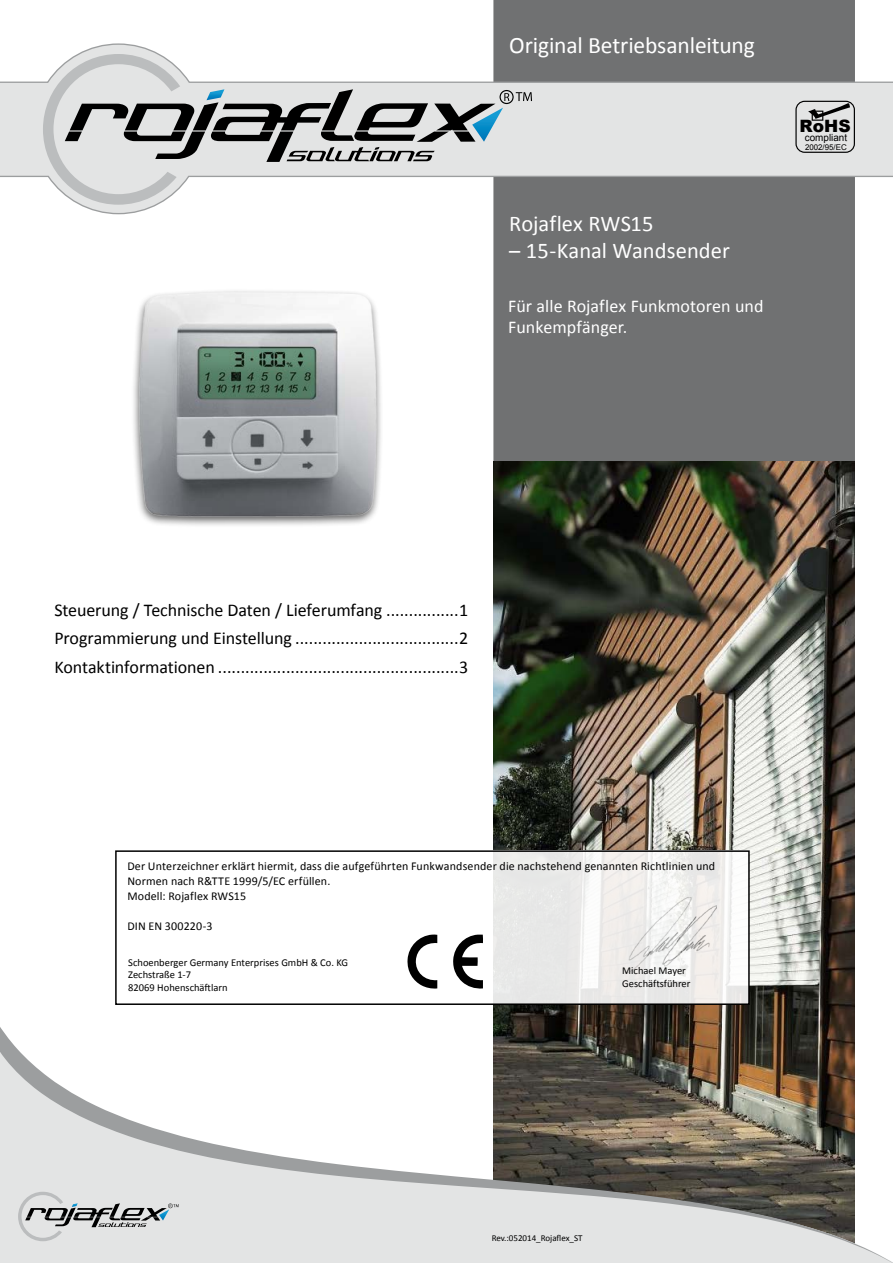
<style>
.page{position:relative;width:893px;height:1263px;background:#fff}
.page>*{position:absolute;margin:0;border:0;box-sizing:border-box;transform-origin:0 0}
.t1{font:23.55px "Calibri";letter-spacing:-.01em;color:#fff}
.t2{font:22.5px "Calibri";color:#fff}
.t3{font:18px/28.5px "Calibri";letter-spacing:-.01em;color:#000;text-align:justify}
.t4{font:18px/21px "Calibri";color:#fff}
.t5{font:900 16.95px "Arial";color:#000}
.t6{font:12px/15px "Calibri";letter-spacing:.01em;color:#000}
.t7{font:10.5px/12.6px "Calibri";color:#000}
.t8{font:9.9px "Arial";color:#000}
.t9{font:9px "Calibri";color:#000}
.t10{font:7.95px "Arial";color:#000}
</style>
<div class="page">
<div style="left:493px;top:0;width:362px;height:461px;background:#707172"></div>
<img style="left:493px;top:461px;width:362px;height:532px">
<svg style="left:0;top:43px;width:893px;height:172px"></svg>
<svg style="left:0;top:993px;width:893px;height:270px"></svg>
<svg style="left:118px;top:853px;width:629px;height:149px"></svg>
<div style="left:115px;top:850px;width:635px;height:155px;border:2px solid #000"></div>
<svg style="left:453px;top:934px;width:30px;height:55px"></svg>
<svg style="left:407px;top:934px;width:30px;height:55px"></svg>
<svg style="left:43px;top:54px;width:489px;height:151px"></svg>
<svg style="left:18px;top:1192px;width:161px;height:49px;background:#c3c4c5"></svg>
<img style="left:617px;top:897px;width:100px;height:84px">
<svg style="left:795px;top:101px;width:60px;height:52px;background:#c3c4c4"></svg>
<img style="left:133px;top:291px;width:248px;height:235px">
<h1 class="t1" style="left:509px;top:30px;width:247px">Original Betriebsanleitung</h1>
<p class="t2" style="left:509px;top:209px;width:146px">Rojaflex RWS15</p>
<p class="t2" style="left:509px;top:236px;width:222px">– 15-Kanal Wandsender</p>
<p class="t4" style="left:508px;top:295px;width:257px">Für alle Rojaflex Funkmotoren und<br>Funkempfänger.</p>
<p class="t5" style="left:800px;top:114px;width:53px">RoHS</p>
<p class="t8" style="left:805px;top:131px;width:44px">compliant</p>
<p class="t10" style="left:805px;top:142px;width:43px">2002/95/EC</p>
<p class="t3" style="left:54px;top:595px;width:416px">Steuerung / Technische Daten / Lieferumfang ................1<br>Programmierung und Einstellung ....................................2<br>Kontaktinformationen .....................................................3</p>
<p class="t6" style="left:127px;top:858px;width:589px">Der Unterzeichner erklärt hiermit, dass die aufgeführten Funkwandsender die nachstehend genannten Richtlinien und<br>Normen nach R&amp;TTE 1999/5/EC erfüllen.<br>Modell: Rojaflex RWS15</p>
<p class="t6" style="left:127px;top:918px;width:87px">DIN EN 300220-3</p>
<p class="t7" style="left:128px;top:956px;width:221px">Schoenberger Germany Enterprises GmbH &amp; Co. KG<br>Zechstraße 1-7<br>82069 Hohenschäftlarn</p>
<p class="t7" style="left:622px;top:964px;width:70px">Michael Mayer<br>Geschäftsführer</p>
<p class="t9" style="left:492px;top:1232px;width:92px">Rev.:052014_Rojaflex_ST</p>
</div>
